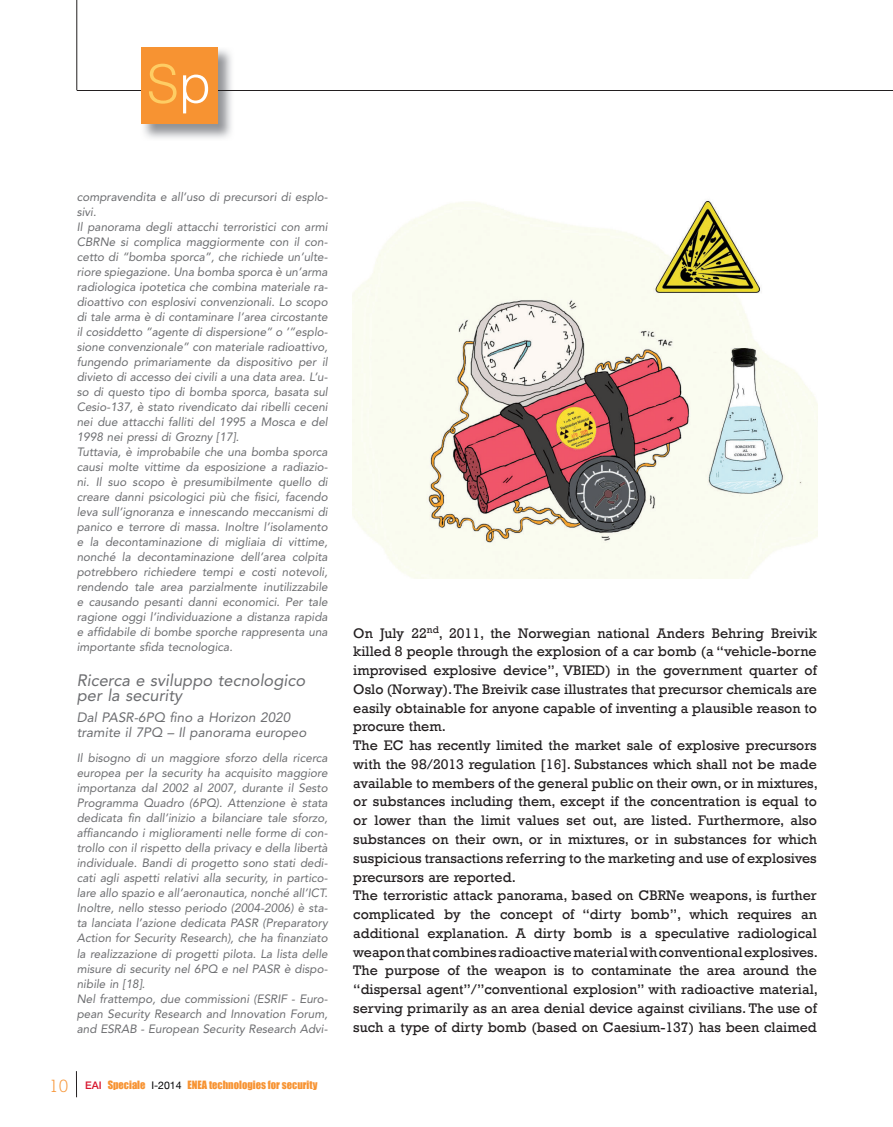
<style>
.page{position:relative;width:893px;height:1127px;background:#fff}
.page>*{position:absolute;margin:0;border:0;box-sizing:border-box;transform-origin:0 0}
.t1{font:300 52.65px "Helvetica";color:#fecd64}
.t2{font:italic 16.5px/15px "Avenir";color:#6c6d70}
.t3{font:14.25px/18.8px "Rockwell";color:#231f20}
.t4{font:italic 13.5px/15px "Avenir";color:#6c6d70}
.t5{font:italic 12px/15px "Avenir";color:#6c6d70}
.t6{font:10.5px "Impact";color:#f79332}
.s1{color:#fff}
.s2{font-family:"Rockwell";font-weight:300;font-size:18px}
.s3{font-family:"Helvetica Neue";font-weight:500;color:#d7162e}
.s4{font-family:"Helvetica Neue";color:#000002}
</style>
<div class="page">
<hr style="left:76px;top:0;width:1px;height:90px;background:#231f20">
<hr style="left:77px;top:90px;width:816px;height:1px;background:#231f20">
<img style="left:143px;top:49px;width:89px;height:90px">
<img style="left:218px;top:90px;width:14px;height:1px">
<div style="left:141px;top:47px;width:77px;height:77px;background:#f79332"></div>
<svg style="left:76px;top:1071px;width:1px;height:25px"></svg>
<img style="left:353px;top:200px;width:464px;height:378px">
<h1 class="t1" style="left:147px;top:65px;width:66px">S<span class="s1">p</span></h1>
<p class="t5" style="left:77px;top:190px;width:252px">compravendita e all’uso di precursori di esplo&shy;sivi.<br>Il panorama degli attacchi terroristici con armi CBRNe si complica maggiormente con il con&shy;cetto di “bomba sporca”, che richiede un’ulte&shy;riore spiegazione. Una bomba sporca è un’arma radiologica ipotetica che combina materiale ra&shy;dioattivo con esplosivi convenzionali. Lo scopo di tale arma è di contaminare l’area circostante il cosiddetto ”agente di dispersione” o ’”esplo&shy;sione convenzionale” con materiale radioattivo, fungendo primariamente da dispositivo per il divieto di accesso dei civili a una data area. L’u&shy;so di questo tipo di bomba sporca, basata sul Cesio-137, è stato rivendicato dai ribelli ceceni nei due attacchi falliti del 1995 a Mosca e del 1998 nei pressi di Grozny [17].<br>Tuttavia, è improbabile che una bomba sporca causi molte vittime da esposizione a radiazio&shy;ni. Il suo scopo è presumibilmente quello di creare danni psicologici più che fisici, facendo leva sull’ignoranza e innescando meccanismi di panico e terrore di massa. Inoltre l’isolamento e la decontaminazione di migliaia di vittime, nonché la decontaminazione dell’area colpita potrebbero richiedere tempi e costi notevoli, rendendo tale area parzialmente inutilizzabile e causando pesanti danni economici. Per tale ragione oggi l’individuazione a distanza rapida e affidabile di bombe sporche rappresenta una importante sfida tecnologica.</p>
<h2 class="t2" style="left:77px;top:673px;width:230px">Ricerca e sviluppo tecnologico per la security</h2>
<p class="t4" style="left:77px;top:710px;width:231px">Dal PASR-6PQ fino a Horizon 2020 tramite il 7PQ – Il panorama europeo</p>
<p class="t5" style="left:77px;top:751px;width:252px">Il bisogno di un maggiore sforzo della ricerca europea per la security ha acquisito maggiore importanza dal 2002 al 2007, durante il Sesto Programma Quadro (6PQ). Attenzione è stata dedicata fin dall’inizio a bilanciare tale sforzo, affiancando i miglioramenti nelle forme di con&shy;trollo con il rispetto della privacy e della libertà individuale. Bandi di progetto sono stati dedi&shy;cati agli aspetti relativi alla security, in partico&shy;lare allo spazio e all’aeronautica, nonché all’ICT.<br>Inoltre, nello stesso periodo (2004-2006) è sta&shy;ta lanciata l’azione dedicata PASR (Preparatory Action for Security Research), che ha finanziato la realizzazione di progetti pilota. La lista delle misure di security nel 6PQ e nel PASR è dispo&shy;nibile in [18].<br>Nel frattempo, due commissioni (ESRIF - Euro&shy;pean Security Research and Innovation Forum, and ESRAB - European Security Research Advi-</p>
<p class="t6" style="left:49px;top:1078px;width:270px"><span class="s2">10</span> <span class="s3">EAI</span> Speciale <span class="s4">I-2014</span> ENEA technologies for security</p>
<p class="t3" style="left:353px;top:623px;width:466px">On July 22<sup>nd</sup>, 2011, the Norwegian national Anders Behring Breivik killed 8 people through the explosion of a car bomb (a “vehicle-borne improvised explosive device”, VBIED) in the government quarter of Oslo (Norway). The Breivik case illustrates that precursor chemicals are easily obtainable for anyone capable of inventing a plausible reason to procure them.<br>The EC has recently limited the market sale of explosive precursors with the 98/2013 regulation [16]. Substances which shall not be made available to members of the general public on their own, or in mixtures, or substances including them, except if the concentration is equal to or lower than the limit values set out, are listed. Furthermore, also substances on their own, or in mixtures, or in substances for which suspicious transactions referring to the marketing and use of explosives precursors are reported.<br>The terroristic attack panorama, based on CBRNe weapons, is further complicated by the concept of “dirty bomb”, which requires an additional explanation. A dirty bomb is a speculative radiological weapon that combines radioactive material with conventional explosives.<br>The purpose of the weapon is to contaminate the area around the “dispersal agent”/”conventional explosion” with radioactive material, serving primarily as an area denial device against civilians. The use of such a type of dirty bomb (based on Caesium-137) has been claimed</p>
</div>
